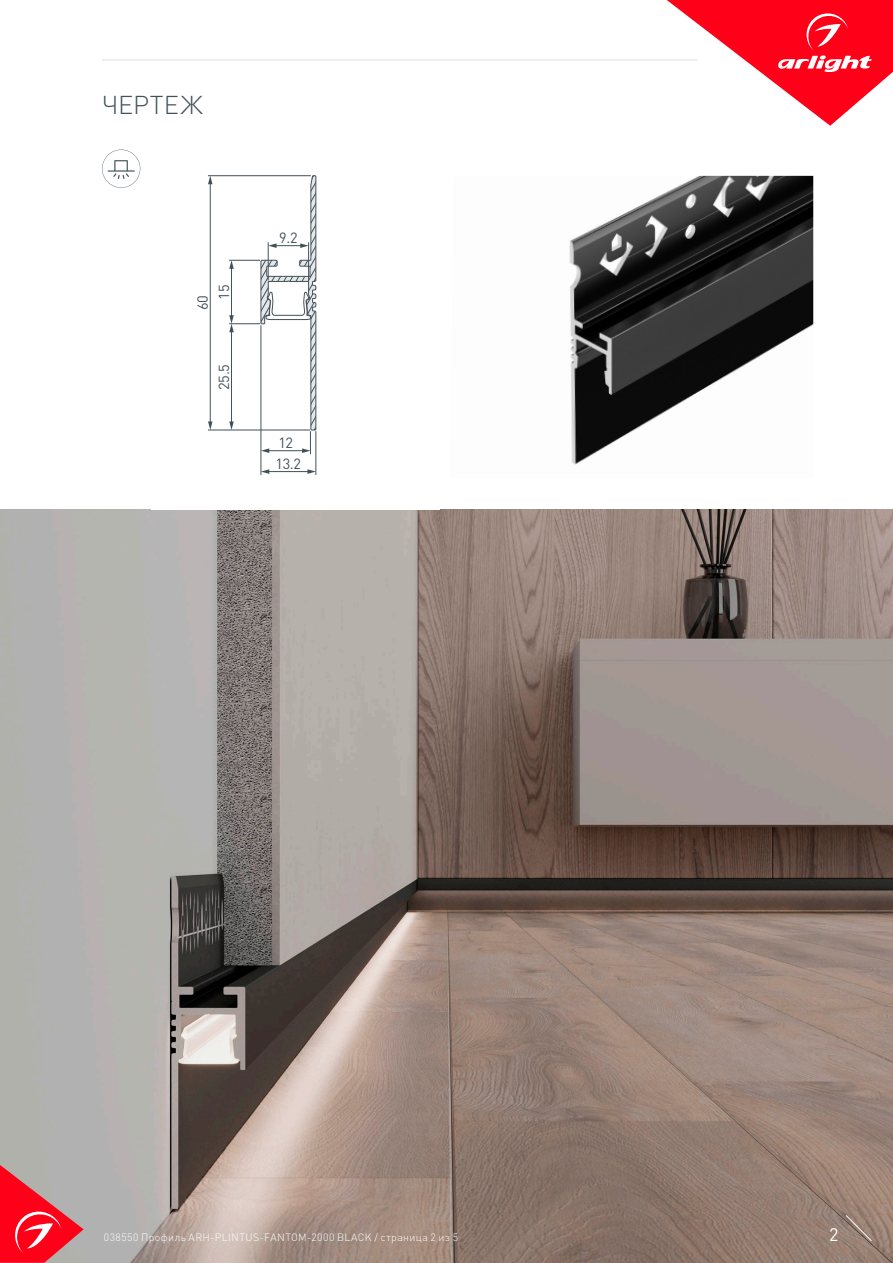
<style>
.page{position:relative;width:893px;height:1263px;background:#fff}
.page>*{position:absolute;margin:0;border:0;box-sizing:border-box;transform-origin:0 0}
.t1{font:300 25.5px "DIN Pro";letter-spacing:.01em;color:#425159}
.t2{font:18px "DIN Pro";color:#fff}
.t3{font:14.7px/20.9px "DIN Pro";color:#425159}
.t4{font:14.4px/21.3px "DIN Pro";color:#425159}
.t5{font:300 10.5px "DIN Pro";letter-spacing:.04em;color:#fff}
</style>
<div class="page">
<img style="left:0;top:510px;width:893px;height:753px">
<svg style="left:0;top:1165px;width:84px;height:98px;background:#df5360"></svg>
<svg style="left:845px;top:1215px;width:27px;height:26px"></svg>
<svg style="left:667px;top:0;width:226px;height:126px"></svg>
<hr style="left:102px;top:60px;width:595px;height:1px;background:#dcdddf">
<img style="left:569px;top:176px;width:244px;height:289px">
<hr style="left:268px;top:471px;width:41px;height:1px;background:#425159">
<svg style="left:262px;top:469px;width:7px;height:5px"></svg>
<svg style="left:307px;top:469px;width:9px;height:5px"></svg>
<hr style="left:316px;top:431px;width:1px;height:44px;background:#425159">
<hr style="left:261px;top:325px;width:1px;height:150px;background:#425159">
<hr style="left:210px;top:183px;width:1px;height:240px;background:#425159">
<svg style="left:208px;top:421px;width:4px;height:9px"></svg>
<svg style="left:208px;top:176px;width:4px;height:8px"></svg>
<hr style="left:231px;top:267px;width:1px;height:50px;background:#425159">
<svg style="left:229px;top:261px;width:5px;height:8px"></svg>
<hr style="left:231px;top:331px;width:1px;height:92px;background:#425159">
<svg style="left:229px;top:421px;width:5px;height:9px"></svg>
<svg style="left:229px;top:315px;width:5px;height:17px"></svg>
<hr style="left:208px;top:175px;width:103px;height:1px;background:#425159">
<hr style="left:229px;top:260px;width:31px;height:1px;background:#425159">
<hr style="left:229px;top:323px;width:31px;height:1px;background:#425159">
<hr style="left:208px;top:430px;width:102px;height:1px;background:#425159">
<svg style="left:260px;top:175px;width:57px;height:279px"></svg>
<svg style="left:102px;top:150px;width:38px;height:38px"></svg>
<p class="t1" style="left:102px;top:87px;width:102px">ЧЕРТЕЖ</p>
<p class="t4" style="left:191px;top:299px;width:16px;text-indent:-11px;rotate:-90deg">60<br>15</p>
<p class="t4" style="left:213px;top:390px;width:27px;rotate:-90deg">25.5</p>
<p class="t3" style="left:279px;top:227px;width:20px">9.2</p>
<p class="t3" style="left:276px;top:432px;width:27px">12<br>13.2</p>
<p class="t5" style="left:104px;top:1230px;width:356px">038550 Профиль ARH-PLINTUS-FANTOM-2000 BLACK / страница 2 из 5</p>
<p class="t2" style="left:829px;top:1222px;width:11px">2</p>
</div>
